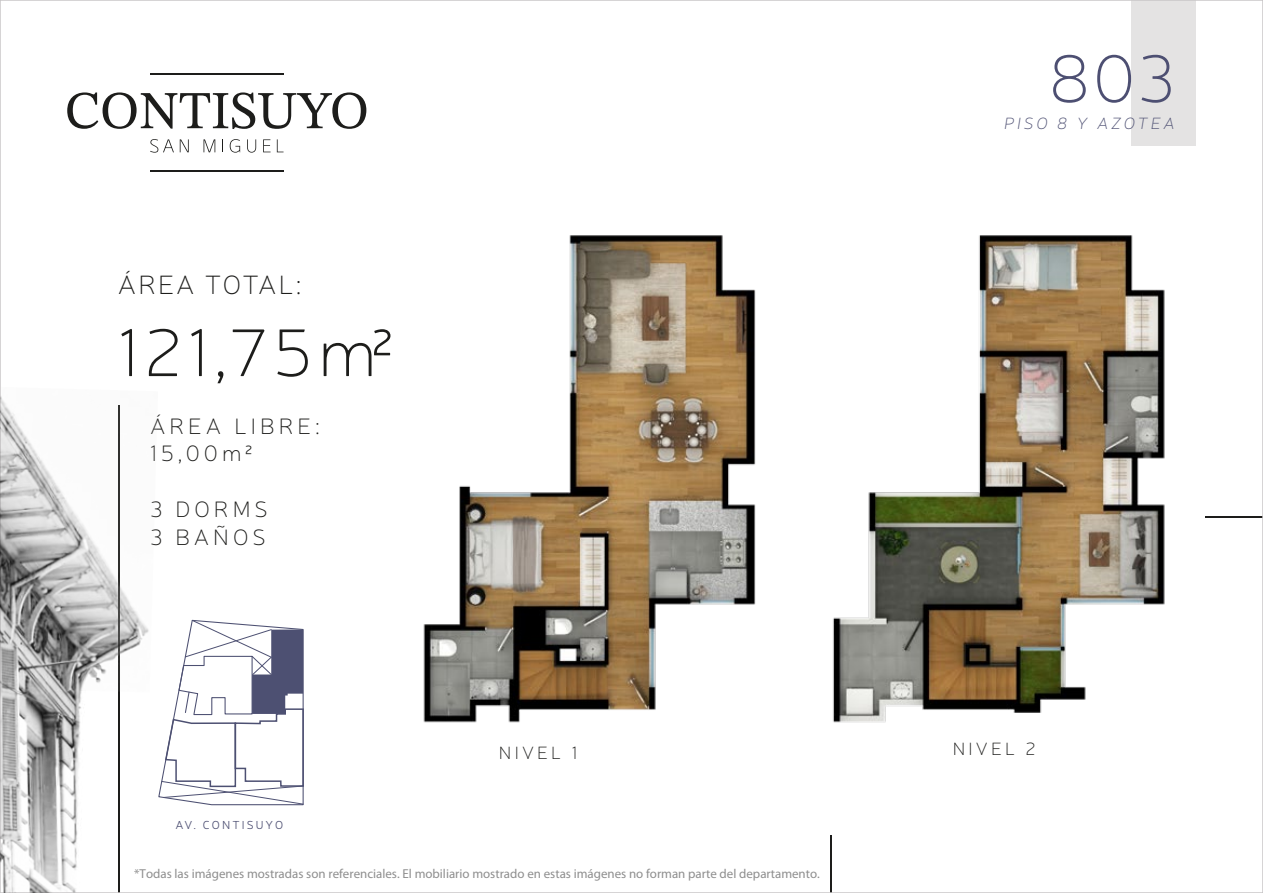
<style>
.page{position:relative;width:1263px;height:893px;background:#fff}
.page>*{position:absolute;margin:0;border:0;box-sizing:border-box;transform-origin:0 0}
.t1{font:100 68.25px "Neris";letter-spacing:.075em;color:#1d1d1b}
.t2{font:100 68.25px "Neris";color:#4d4f72}
.t3{font:100 26.85px "Neris";letter-spacing:.08em;color:#1d1d1b}
.t4{font:100 22.5px/27.2px "Neris";letter-spacing:.18em;color:#1d1d1b}
.t5{font:100 18px "Neris";letter-spacing:.18em;color:#1d1d1b}
.t6{font:italic 100 16.5px "Neris";letter-spacing:.18em;color:#4d4f72}
.t7{font:12.9px "Myriad Pro";color:#8e8e8e}
.t8{font:300 11.7px "Neris";letter-spacing:.18em;color:#4d4f72}
</style>
<div class="page">
<svg style="left:67px;top:92px;width:299px;height:37px"></svg>
<svg style="left:150px;top:139px;width:24px;height:14px"></svg>
<svg style="left:180px;top:139px;width:9px;height:13px"></svg>
<svg style="left:204px;top:139px;width:11px;height:13px"></svg>
<svg style="left:222px;top:139px;width:1px;height:13px"></svg>
<svg style="left:230px;top:139px;width:10px;height:14px"></svg>
<svg style="left:247px;top:139px;width:9px;height:14px"></svg>
<svg style="left:263px;top:139px;width:8px;height:13px"></svg>
<svg style="left:277px;top:139px;width:6px;height:13px"></svg>
<hr style="left:150px;top:73px;width:133px;height:1px;background:#1d1d1b">
<hr style="left:150px;top:171px;width:133px;height:1px;background:#1d1d1b">
<div style="left:1131px;top:0;width:65px;height:146px;background:#e4e3e3"></div>
<hr style="left:1206px;top:517px;width:57px;height:1px;background:#1d1d1b">
<hr style="left:830px;top:836px;width:1px;height:57px;background:#1d1d1b">
<svg style="left:158px;top:619px;width:146px;height:187px"></svg>
<img style="left:423px;top:235px;width:742px;height:488px">
<img style="left:0;top:387px;width:158px;height:506px">
<h2 class="t3" style="left:118px;top:269px;width:185px">ÁREA TOTAL:</h2>
<h1 class="t1" style="left:118px;top:311px;width:277px">121,75m2</h1>
<h3 class="t4" style="left:150px;top:412px;width:171px">ÁREA LIBRE:<br>15,00m2</h3>
<h3 class="t4" style="left:150px;top:496px;width:119px">3 DORMS<br>3 BAÑOS</h3>
<p class="t8" style="left:175px;top:817px;width:109px">AV. CONTISUYO</p>
<h1 class="t2" style="left:1049px;top:37px;width:128px">803</h1>
<p class="t6" style="left:1004px;top:113px;width:172px">PISO 8 Y AZOTEA</p>
<h3 class="t5" style="left:499px;top:741px;width:80px">NIVEL 1</h3>
<h3 class="t5" style="left:953px;top:737px;width:84px">NIVEL 2</h3>
<p class="t7" style="left:134px;top:866px;width:687px">*Todas las imágenes mostradas son referenciales. El mobiliario mostrado en estas imágenes no forman parte del departamento.</p>
</div>
